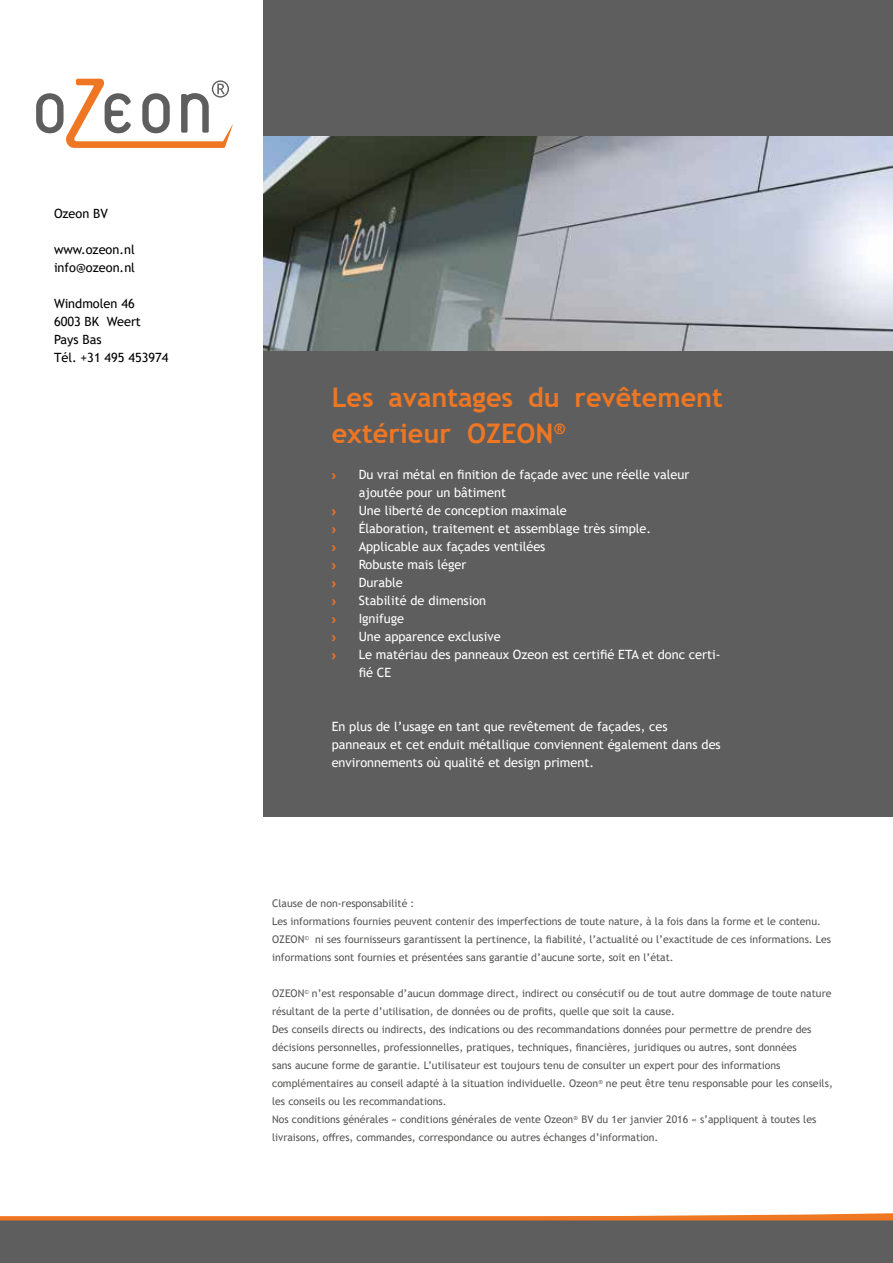
<style>
.page{position:relative;width:893px;height:1263px;background:#fff}
.page>*{position:absolute;margin:0;border:0;box-sizing:border-box;transform-origin:0 0}
.t1{font:700 27px/36px "Trebuchet MS";color:#ef7723}
.t2{font:12.75px/18px "Trebuchet MS";color:#fff}
.t3{font:12.75px/18px "Trebuchet MS";color:#000}
.t4{font:700 12.75px "Gill Sans";color:#ef7723}
.t5{font:10.5px/18px "Trebuchet MS";color:#575756}
</style>
<div class="page">
<div style="left:0;top:1219px;width:893px;height:44px;background:#5f5e5e"></div>
<svg style="left:0;top:1213px;width:893px;height:7px;fill:#ef7723"></svg>
<svg style="left:36px;top:79px;width:197px;height:69px"></svg>
<div style="left:264px;top:0;width:629px;height:816px;background:#5f5e5e"></div>
<img style="left:264px;top:136px;width:629px;height:215px">
<p class="t3" style="left:54px;top:205px;width:55px">Ozeon BV</p>
<p class="t3" style="left:54px;top:241px;width:83px">www.ozeon.nl info@ozeon.nl</p>
<p class="t3" style="left:54px;top:295px;width:116px">Windmolen 46<br>6003 BK Weert<br>Pays Bas<br>Tél. +31 495 453974</p>
<h1 class="t1" style="left:332px;top:381px;width:393px">Les avantages du revêtement extérieur OZEON<sup>®</sup></h1>
<p class="t4" style="left:332px;top:467px;width:6px">›</p>
<p class="t2" style="left:359px;top:465px;width:332px">Du vrai métal en finition de façade avec une réelle valeur ajoutée pour un bâtiment</p>
<p class="t4" style="left:332px;top:503px;width:6px">›</p>
<p class="t2" style="left:359px;top:501px;width:210px">Une liberté de conception maximale</p>
<p class="t4" style="left:332px;top:521px;width:6px">›</p>
<p class="t2" style="left:359px;top:519px;width:294px">Élaboration, traitement et assemblage très simple.</p>
<p class="t4" style="left:332px;top:539px;width:6px">›</p>
<p class="t2" style="left:359px;top:537px;width:188px">Applicable aux façades ventilées</p>
<p class="t4" style="left:332px;top:557px;width:6px">›</p>
<p class="t2" style="left:359px;top:556px;width:109px">Robuste mais léger</p>
<p class="t4" style="left:332px;top:575px;width:6px">›</p>
<p class="t2" style="left:359px;top:574px;width:46px">Durable</p>
<p class="t4" style="left:332px;top:593px;width:6px">›</p>
<p class="t2" style="left:359px;top:592px;width:129px">Stabilité de dimension</p>
<p class="t4" style="left:332px;top:611px;width:6px">›</p>
<p class="t2" style="left:359px;top:610px;width:47px">Ignifuge</p>
<p class="t4" style="left:332px;top:629px;width:6px">›</p>
<p class="t2" style="left:359px;top:627px;width:143px">Une apparence exclusive</p>
<p class="t4" style="left:332px;top:647px;width:6px">›</p>
<p class="t2" style="left:359px;top:645px;width:363px">Le matériau des panneaux Ozeon est certifié ETA et donc certi&shy;fié CE</p>
<p class="t2" style="left:332px;top:717px;width:391px">En plus de l’usage en tant que revêtement de façades, ces panneaux et cet enduit métallique conviennent également dans des environnements où qualité et design priment.</p>
<p class="t5" style="left:272px;top:895px;width:561px">Clause de non-responsabilité :<br>Les informations fournies peuvent contenir des imperfections de toute nature, à la fois dans la forme et le contenu.<br>OZEON<sup>©</sup> ni ses fournisseurs garantissent la pertinence, la fiabilité, l’actualité ou l’exactitude de ces informations. Les informations sont fournies et présentées sans garantie d’aucune sorte, soit en l’état.</p>
<p class="t5" style="left:272px;top:985px;width:562px">OZEON<sup>©</sup> n’est responsable d’aucun dommage direct, indirect ou consécutif ou de tout autre dommage de toute nature résultant de la perte d’utilisation, de données ou de profits, quelle que soit la cause.<br>Des conseils directs ou indirects, des indications ou des recommandations données pour permettre de prendre des décisions personnelles, professionnelles, pratiques, techniques, financières, juridiques ou autres, sont données<br>sans aucune forme de garantie. L’utilisateur est toujours tenu de consulter un expert pour des informations complémentaires au conseil adapté à la situation individuelle. Ozeon<sup>®</sup> ne peut être tenu responsable pour les conseils, les conseils ou les recommandations.<br>Nos conditions générales « conditions générales de vente Ozeon<sup>®</sup> BV du 1er janvier 2016 « s’appliquent à toutes les livraisons, offres, commandes, correspondance ou autres échanges d’information.</p>
</div>
